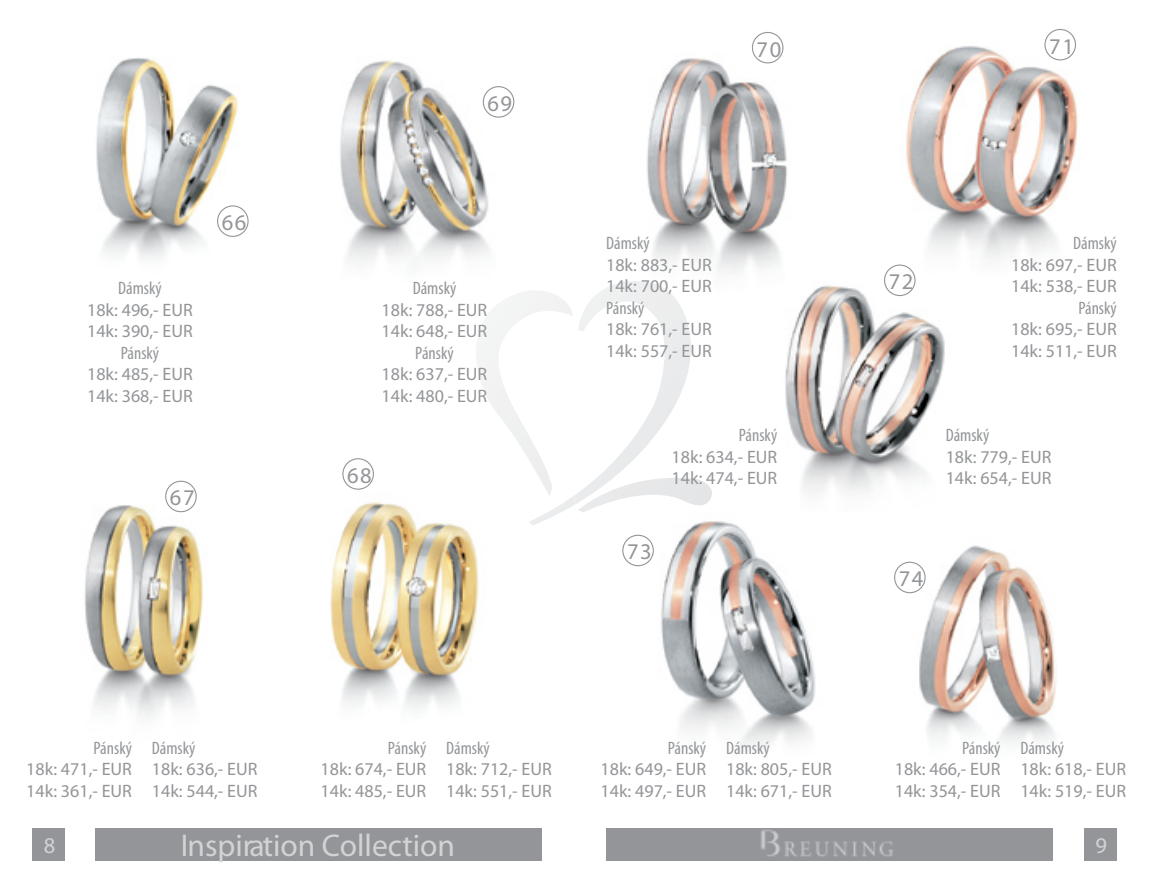
<style>
.page{position:relative;width:1149px;height:893px;background:#fff}
.page>*{position:absolute;margin:0;border:0;box-sizing:border-box;transform-origin:0 0}
.t1{font:31.5px "Myriad Pro";color:#d1d3d4}
.t2{font:22.5px "Myriad Pro";letter-spacing:.07em;color:#939598}
.t3{font:22.5px "Myriad Pro";color:#d1d3d4}
.t4{font:18px/21.6px "Myriad Pro";color:#939598}
.t5{font:condensed 18px "Myriad Pro";color:#939598}
</style>
<div class="page">
<div style="left:95px;top:828px;width:446px;height:33px;background:#939598"></div>
<div style="left:33px;top:828px;width:32px;height:33px;background:#939598"></div>
<div style="left:606px;top:828px;width:446px;height:33px;background:#939598"></div>
<div style="left:1083px;top:828px;width:33px;height:33px;background:#939598"></div>
<img style="left:761px;top:829px;width:132px;height:28px">
<img style="left:96px;top:58px;width:153px;height:201px">
<img style="left:84px;top:491px;width:119px;height:226px">
<img style="left:330px;top:480px;width:149px;height:229px">
<img style="left:340px;top:60px;width:175px;height:202px">
<img style="left:785px;top:285px;width:160px;height:208px">
<img style="left:622px;top:521px;width:434px;height:226px">
<img style="left:646px;top:40px;width:154px;height:255px">
<img style="left:885px;top:30px;width:193px;height:255px">
<svg style="left:462px;top:281px;width:254px;height:244px"></svg>
<div style="left:883px;top:265px;width:32px;height:31px;border:1px solid #939598;border-radius:50%"></div>
<div style="left:751px;top:32px;width:32px;height:31px;border:1px solid #939598;border-radius:50%"></div>
<div style="left:1044px;top:29px;width:31px;height:31px;border:1px solid #939598;border-radius:50%"></div>
<div style="left:622px;top:535px;width:31px;height:31px;border:1px solid #939598;border-radius:50%"></div>
<div style="left:893px;top:562px;width:32px;height:31px;border:1px solid #939598;border-radius:50%"></div>
<div style="left:217px;top:205px;width:31px;height:32px;border:1px solid #939598;border-radius:50%"></div>
<div style="left:482px;top:86px;width:32px;height:32px;border:1px solid #939598;border-radius:50%"></div>
<div style="left:165px;top:481px;width:32px;height:31px;border:1px solid #939598;border-radius:50%"></div>
<div style="left:342px;top:458px;width:32px;height:32px;border:1px solid #939598;border-radius:50%"></div>
<p class="t5" style="left:118px;top:278px;width:45px">Dámský</p>
<p class="t4" style="left:87px;top:299px;width:107px">18k: 496,- EUR<br>14k: 390,- EUR</p>
<p class="t5" style="left:121px;top:343px;width:40px">Pánský</p>
<p class="t4" style="left:87px;top:364px;width:107px">18k: 485,- EUR<br>14k: 368,- EUR</p>
<p class="t2" style="left:222px;top:210px;width:26px">66</p>
<p class="t2" style="left:170px;top:485px;width:26px">67</p>
<p class="t5" style="left:93px;top:738px;width:40px">Pánský</p>
<p class="t4" style="left:26px;top:759px;width:107px">18k: 471,- EUR<br>14k: 361,- EUR</p>
<p class="t5" style="left:152px;top:738px;width:45px">Dámský</p>
<p class="t4" style="left:152px;top:759px;width:107px">18k: 636,- EUR<br>14k: 544,- EUR</p>
<p class="t2" style="left:487px;top:91px;width:26px">69</p>
<p class="t5" style="left:412px;top:278px;width:45px">Dámský</p>
<p class="t4" style="left:381px;top:299px;width:107px">18k: 788,- EUR<br>14k: 648,- EUR</p>
<p class="t5" style="left:415px;top:343px;width:40px">Pánský</p>
<p class="t4" style="left:381px;top:364px;width:107px">18k: 637,- EUR<br>14k: 480,- EUR</p>
<p class="t2" style="left:347px;top:463px;width:26px">68</p>
<p class="t2" style="left:756px;top:37px;width:26px">70</p>
<p class="t2" style="left:1048px;top:34px;width:26px">71</p>
<p class="t5" style="left:606px;top:233px;width:45px">Dámský</p>
<p class="t4" style="left:606px;top:254px;width:107px">18k: 883,- EUR<br>14k: 700,- EUR</p>
<p class="t5" style="left:606px;top:298px;width:40px">Pánský</p>
<p class="t4" style="left:606px;top:319px;width:107px">18k: 761,- EUR<br>14k: 557,- EUR</p>
<p class="t2" style="left:888px;top:269px;width:26px">72</p>
<p class="t5" style="left:1072px;top:233px;width:45px">Dámský</p>
<p class="t4" style="left:1010px;top:254px;width:107px">18k: 697,- EUR<br>14k: 538,- EUR</p>
<p class="t5" style="left:1077px;top:298px;width:40px">Pánský</p>
<p class="t4" style="left:1010px;top:319px;width:107px">18k: 695,- EUR<br>14k: 511,- EUR</p>
<p class="t5" style="left:738px;top:425px;width:40px">Pánský</p>
<p class="t4" style="left:671px;top:446px;width:107px">18k: 634,- EUR<br>14k: 474,- EUR</p>
<p class="t2" style="left:626px;top:539px;width:26px">73</p>
<p class="t5" style="left:945px;top:425px;width:45px">Dámský</p>
<p class="t4" style="left:945px;top:446px;width:107px">18k: 779,- EUR<br>14k: 654,- EUR</p>
<p class="t2" style="left:898px;top:566px;width:26px">74</p>
<p class="t5" style="left:388px;top:738px;width:40px">Pánský</p>
<p class="t4" style="left:320px;top:759px;width:107px">18k: 674,- EUR<br>14k: 485,- EUR</p>
<p class="t5" style="left:446px;top:738px;width:45px">Dámský</p>
<p class="t4" style="left:446px;top:759px;width:107px">18k: 712,- EUR<br>14k: 551,- EUR</p>
<p class="t5" style="left:667px;top:738px;width:40px">Pánský</p>
<p class="t4" style="left:600px;top:759px;width:107px">18k: 649,- EUR<br>14k: 497,- EUR</p>
<p class="t5" style="left:725px;top:738px;width:45px">Dámský</p>
<p class="t4" style="left:725px;top:759px;width:107px">18k: 805,- EUR<br>14k: 671,- EUR</p>
<p class="t5" style="left:961px;top:738px;width:40px">Pánský</p>
<p class="t4" style="left:894px;top:759px;width:107px">18k: 466,- EUR<br>14k: 354,- EUR</p>
<p class="t5" style="left:1020px;top:738px;width:45px">Dámský</p>
<p class="t4" style="left:1020px;top:759px;width:107px">18k: 618,- EUR<br>14k: 519,- EUR</p>
<p class="t3" style="left:44px;top:833px;width:13px">8</p>
<h1 class="t1" style="left:181px;top:828px;width:275px">Inspiration Collection</h1>
<p class="t3" style="left:1095px;top:833px;width:13px">9</p>
</div>
